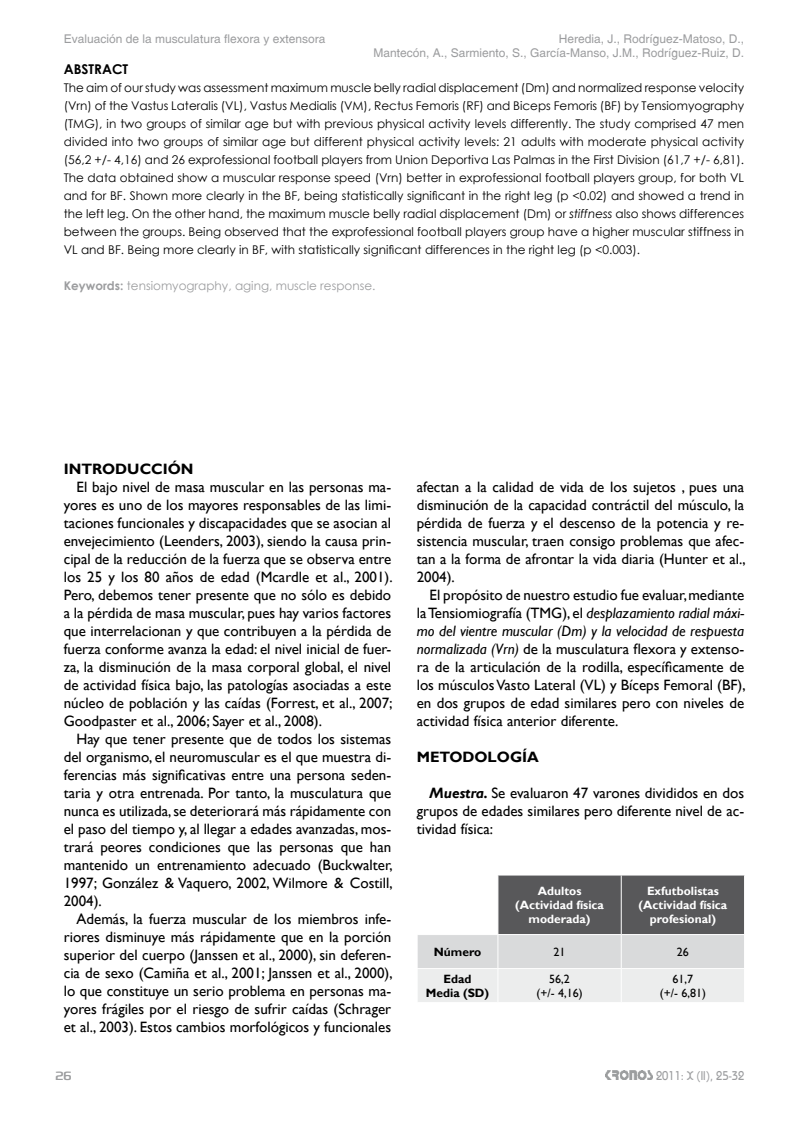
<style>
.page{position:relative;width:808px;height:1127px;background:#fff}
.page>*{position:absolute;margin:0;border:0;box-sizing:border-box;transform-origin:0 0}
.t1{font:15px/18px "Gill Sans";color:#000;text-align:justify}
.t2{font:700 15px "Gill Sans";color:#000}
.t3{font:700 13.5px "Century Gothic";color:#000}
.t4{font:13.2px "Plexes Medium Pro";color:#9c9d9f;scale:1.36 1}
.t5{font:12.6px "Bahamas Plain";color:#9c9d9f;scale:.89 1}
.t6{font:12px/18px "Century Gothic";color:#000;text-align:justify}
.t7{font:12px/14.4px "Switzerland";color:#9c9d9f;text-align:right}
.t8{font:700 12px/14.4px "Gill Sans";color:#fff;text-align:center}
.t9{font:12px "Century Gothic";color:#9c9d9f}
.t10{font:12px/14.4px "Gill Sans";color:#000;text-align:center}
.t11{font:700 12px/14.4px "Gill Sans";color:#000;text-align:center}
.s1{font-style:italic}
.s2{font-weight:700}
.s3{font-weight:700;font-style:italic}
</style>
<div class="page">
<img style="left:605px;top:1071px;width:48px;height:9px">
<svg style="left:418px;top:875px;width:326px;height:127px;background:#b5b5b6"></svg>
<hr style="left:497px;top:875px;width:1px;height:59px;background:#fff">
<hr style="left:621px;top:875px;width:1px;height:59px;background:#fff">
<hr style="left:417px;top:934px;width:81px;height:1px;background:#fff">
<hr style="left:498px;top:934px;width:123px;height:1px;background:#fff">
<hr style="left:497px;top:935px;width:1px;height:33px;background:#fff">
<hr style="left:621px;top:934px;width:124px;height:1px;background:#fff">
<hr style="left:621px;top:935px;width:1px;height:33px;background:#fff">
<hr style="left:417px;top:968px;width:81px;height:1px;background:#fff">
<hr style="left:498px;top:968px;width:123px;height:1px;background:#fff">
<hr style="left:497px;top:969px;width:1px;height:33px;background:#fff">
<hr style="left:621px;top:968px;width:124px;height:1px;background:#fff">
<hr style="left:621px;top:969px;width:1px;height:33px;background:#fff">
<p class="t7" style="left:64px;top:31px;width:263px">Evaluación de la musculatura flexora y extensora</p>
<p class="t7" style="left:373px;top:31px;width:372px">Heredia, J., Rodríguez-Matoso, D.,<br>Mantecón, A., Sarmiento, S., García-Manso, J.M., Rodríguez-Ruiz, D.</p>
<p class="t3" style="left:64px;top:59px;width:66px">ABSTRACT</p>
<p class="t6" style="left:64px;top:78px;width:682px">The aim of our study was assessment maximum muscle belly radial displacement (Dm) and normalized response velocity (Vrn) of the Vastus Lateralis (VL), Vastus Medialis (VM), Rectus Femoris (RF) and Biceps Femoris (BF) by Tensiomyography (TMG), in two groups of similar age but with previous physical activity levels differently. The study comprised 47 men divided into two groups of similar age but different physical activity levels: 21 adults with moderate physical activity (56,2 +/- 4,16) and 26 exprofessional football players from Union Deportiva Las Palmas in the First Division (61,7 +/- 6,81).<br>The data obtained show a muscular response speed (Vrn) better in exprofessional football players group, for both VL and for BF. Shown more clearly in the BF, being statistically significant in the right leg (p &lt;0.02) and showed a trend in the left leg. On the other hand, the maximum muscle belly radial displacement (Dm) or <span class="s1">stiffness</span> also shows differences between the groups. Being observed that the exprofessional football players group have a higher muscular stiffness in VL and BF. Being more clearly in BF, with statistically significant differences in the right leg (p &lt;0.003).</p>
<p class="t9" style="left:64px;top:277px;width:313px"><span class="s2">Keywords:</span> tensiomyography, aging, muscle response.</p>
<p class="t2" style="left:64px;top:460px;width:131px">INTRODUCCIÓN</p>
<p class="t1" style="left:64px;top:478px;width:330px;text-indent:13px">El bajo nivel de masa muscular en las personas ma&shy;yores es uno de los mayores responsables de las limi&shy;taciones funcionales y discapacidades que se asocian al envejecimiento (Leenders, 2003), siendo la causa prin&shy;cipal de la reducción de la fuerza que se observa entre los 25 y los 80 años de edad (Mcardle et al., 2001).<br>Pero, debemos tener presente que no sólo es debido a la pérdida de masa muscular, pues hay varios factores que interrelacionan y que contribuyen a la pérdida de fuerza conforme avanza la edad: el nivel inicial de fuer&shy;za, la disminución de la masa corporal global, el nivel de actividad física bajo, las patologías asociadas a este núcleo de población y las caídas (Forrest, et al., 2007; Goodpaster et al., 2006; Sayer et al., 2008).</p>
<p class="t1" style="left:64px;top:730px;width:330px;text-indent:13px">Hay que tener presente que de todos los sistemas del organismo, el neuromuscular es el que muestra di&shy;ferencias más significativas entre una persona seden&shy;taria y otra entrenada. Por tanto, la musculatura que nunca es utilizada, se deteriorará más rápidamente con el paso del tiempo y, al llegar a edades avanzadas, mos&shy;trará peores condiciones que las personas que han mantenido un entrenamiento adecuado (Buckwalter, 1997; González &amp; Vaquero, 2002, Wilmore &amp; Costill, 2004).</p>
<p class="t1" style="left:64px;top:910px;width:330px;text-indent:13px">Además, la fuerza muscular de los miembros infe&shy;riores disminuye más rápidamente que en la porción superior del cuerpo (Janssen et al., 2000), sin deferen&shy;cia de sexo (Camiña et al., 2001; Janssen et al., 2000), lo que constituye un serio problema en personas ma&shy;yores frágiles por el riesgo de sufrir caídas (Schrager et al., 2003). Estos cambios morfológicos y funcionales</p>
<p class="t4" style="left:55px;top:1067px;width:14px">26</p>
<p class="t1" style="left:417px;top:478px;width:330px">afectan a la calidad de vida de los sujetos , pues una disminución de la capacidad contráctil del músculo, la pérdida de fuerza y el descenso de la potencia y re&shy;sistencia muscular, traen consigo problemas que afec&shy;tan a la forma de afrontar la vida diaria (Hunter et al., 2004).</p>
<p class="t1" style="left:417px;top:586px;width:330px;text-indent:13px">El propósito de nuestro estudio fue evaluar, mediante la Tensiomiografía (TMG), el <span class="s1">desplazamiento radial máxi&shy;mo del vientre muscular (Dm) y la velocidad de respuesta normalizada (Vrn)</span> de la musculatura flexora y extenso&shy;ra de la articulación de la rodilla, específicamente de los músculos Vasto Lateral (VL) y Bíceps Femoral (BF), en dos grupos de edad similares pero con niveles de actividad física anterior diferente.</p>
<p class="t2" style="left:417px;top:748px;width:124px">METODOLOGÍA</p>
<p class="t1" style="left:417px;top:784px;width:329px;text-indent:13px"><span class="s3">Muestra.</span> Se evaluaron 47 varones divididos en dos grupos de edades similares pero diferente nivel de ac&shy;tividad física:</p>
<p class="t8" style="left:515px;top:883px;width:90px">Adultos (Actividad física moderada)</p>
<p class="t8" style="left:638px;top:883px;width:90px">Exfutbolistas (Actividad física profesional)</p>
<p class="t11" style="left:434px;top:945px;width:49px">Número</p>
<p class="t10" style="left:554px;top:945px;width:13px">21</p>
<p class="t10" style="left:677px;top:945px;width:13px">26</p>
<p class="t11" style="left:426px;top:971px;width:65px">Edad<br>Media (SD)</p>
<p class="t10" style="left:537px;top:971px;width:47px">56,2<br>(+/- 4,16)</p>
<p class="t10" style="left:660px;top:971px;width:47px">61,7<br>(+/- 6,81)</p>
<p class="t5" style="left:656px;top:1068px;width:101px">2011: X (II), 25-32</p>
</div>
